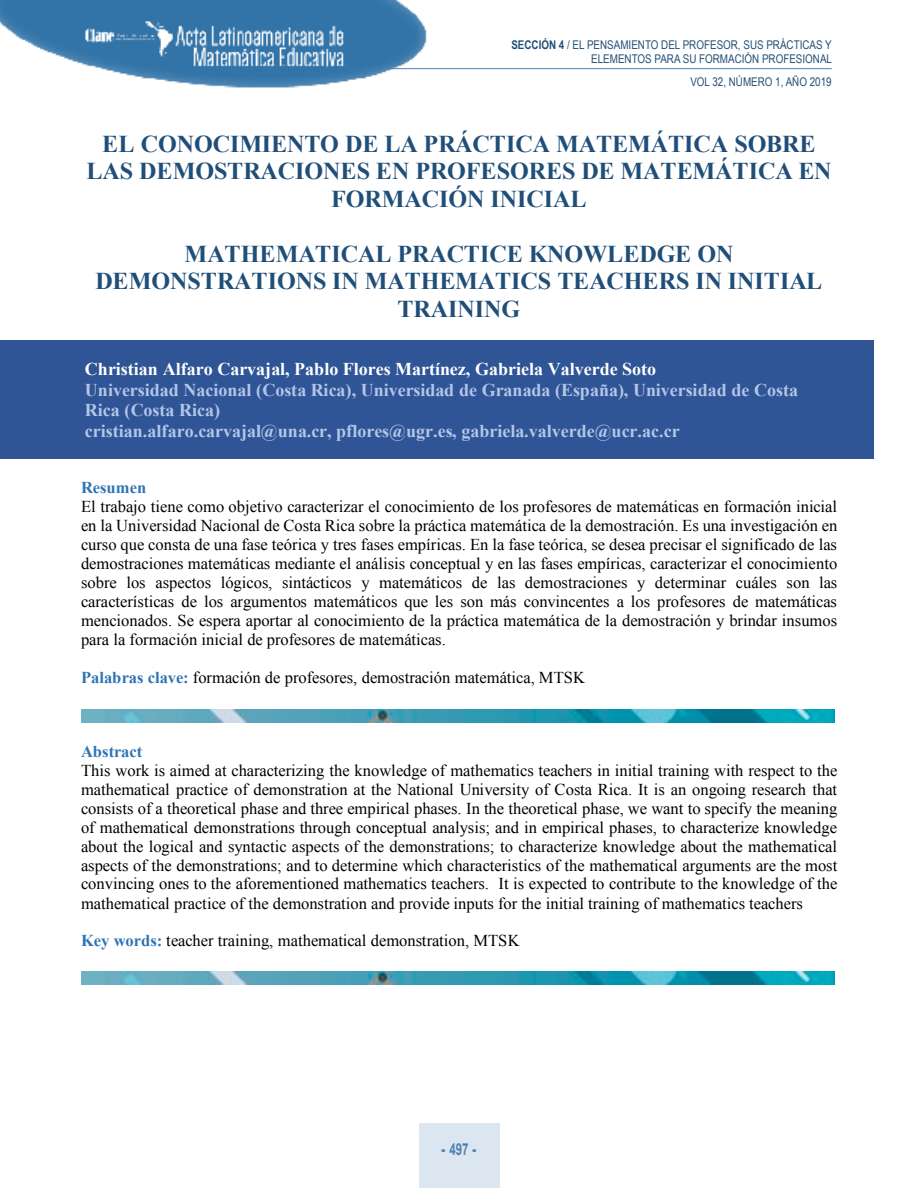
<style>
.page{position:relative;width:918px;height:1188px;background:#fff}
.page>*{position:absolute;margin:0;border:0;box-sizing:border-box;transform-origin:0 0}
.t1{font:700 24.15px/27.6px "Times New Roman";letter-spacing:-.005em;color:#1f4e79;text-align:center}
.t2{font:700 18px/20.7px "Times New Roman";color:#b4c6e7}
.t3{font:700 18px "Times New Roman";color:#fff}
.t4{font:16.5px/18.9px "Times New Roman";color:#000;text-align:justify}
.t5{font:700 16.5px "Times New Roman";letter-spacing:-.005em;color:#2e74b5}
.t6{font:700 16.5px "Arial";color:#4f80b4;scale:.7 1}
.t7{font:12px/14.4px "Arial Narrow";color:#214f77;text-align:right}
.s1{font-weight:700}
.s2{font-weight:700;color:#2e74b5}
.s3{font-weight:900}
</style>
<div class="page">
<img style="left:0;top:0;width:435px;height:88px">
<hr style="left:389px;top:68px;width:443px;height:1px;background:#4f80b4">
<div style="left:419px;top:1123px;width:80px;height:65px;background:#dce6f0"></div>
<img style="left:81px;top:709px;width:753px;height:13px">
<img style="left:81px;top:971px;width:753px;height:14px">
<div style="left:0;top:340px;width:873px;height:119px;background:#2f5597"></div>
<p class="t7" style="left:511px;top:37px;width:322px"><span class="s1">SECCIÓN 4</span> / EL PENSAMIENTO DEL PROFESOR, SUS PRÁCTICAS Y<br>ELEMENTOS PARA SU FORMACIÓN PROFESIONAL</p>
<p class="t7" style="left:690px;top:75px;width:143px">VOL 32, NÚMERO 1, AÑO 2019</p>
<h1 class="t1" style="left:86px;top:130px;width:747px">EL CONOCIMIENTO DE LA PRÁCTICA MATEMÁTICA SOBRE<br>LAS DEMOSTRACIONES EN PROFESORES DE MATEMÁTICA EN<br>FORMACIÓN INICIAL</h1>
<h1 class="t1" style="left:95px;top:240px;width:728px">MATHEMATICAL PRACTICE KNOWLEDGE ON<br>DEMONSTRATIONS IN MATHEMATICS TEACHERS IN INITIAL<br>TRAINING</h1>
<p class="t3" style="left:85px;top:359px;width:573px">Christian Alfaro Carvajal, Pablo Flores Martínez, Gabriela Valverde Soto</p>
<p class="t2" style="left:85px;top:379px;width:715px">Universidad Nacional (Costa Rica), Universidad de Granada (España), Universidad de Costa<br>Rica (Costa Rica)<br>cristian.alfaro.carvajal@una.cr, pflores@ugr.es, gabriela.valverde@ucr.ac.cr</p>
<p class="t5" style="left:81px;top:478px;width:67px">Resumen</p>
<p class="t4" style="left:81px;top:497px;width:758px">El trabajo tiene como objetivo caracterizar el conocimiento de los profesores de matemáticas en formación inicial en la Universidad Nacional de Costa Rica sobre la práctica matemática de la demostración. Es una investigación en curso que consta de una fase teórica y tres fases empíricas. En la fase teórica, se desea precisar el significado de las demostraciones matemáticas mediante el análisis conceptual y en las fases empíricas, caracterizar el conocimiento sobre los aspectos lógicos, sintácticos y matemáticos de las demostraciones y determinar cuáles son las características de los argumentos matemáticos que les son más convincentes a los profesores de matemáticas mencionados. Se espera aportar al conocimiento de la práctica matemática de la demostración y brindar insumos para la formación inicial de profesores de matemáticas.</p>
<p class="t4" style="left:81px;top:667px;width:506px"><span class="s2">Palabras clave:</span> formación de profesores, demostración matemática, MTSK</p>
<p class="t5" style="left:81px;top:742px;width:63px">Abstract</p>
<p class="t4" style="left:81px;top:761px;width:758px">This work is aimed at characterizing the knowledge of mathematics teachers in initial training with respect to the mathematical practice of demonstration at the National University of Costa Rica. It is an ongoing research that consists of a theoretical phase and three empirical phases. In the theoretical phase, we want to specify the meaning of mathematical demonstrations through conceptual analysis; and in empirical phases, to characterize knowledge about the logical and syntactic aspects of the demonstrations; to characterize knowledge about the mathematical aspects of the demonstrations; and to determine which characteristics of the mathematical arguments are the most convincing ones to the aforementioned mathematics teachers. It is expected to contribute to the knowledge of the mathematical practice of the demonstration and provide inputs for the initial training of mathematics teachers</p>
<p class="t4" style="left:81px;top:931px;width:440px"><span class="s2">Key words:</span> teacher training, mathematical demonstration, MTSK</p>
<p class="t6" style="left:442px;top:1140px;width:51px"><span class="s3">-</span> 497 <span class="s3">-</span></p>
</div>
